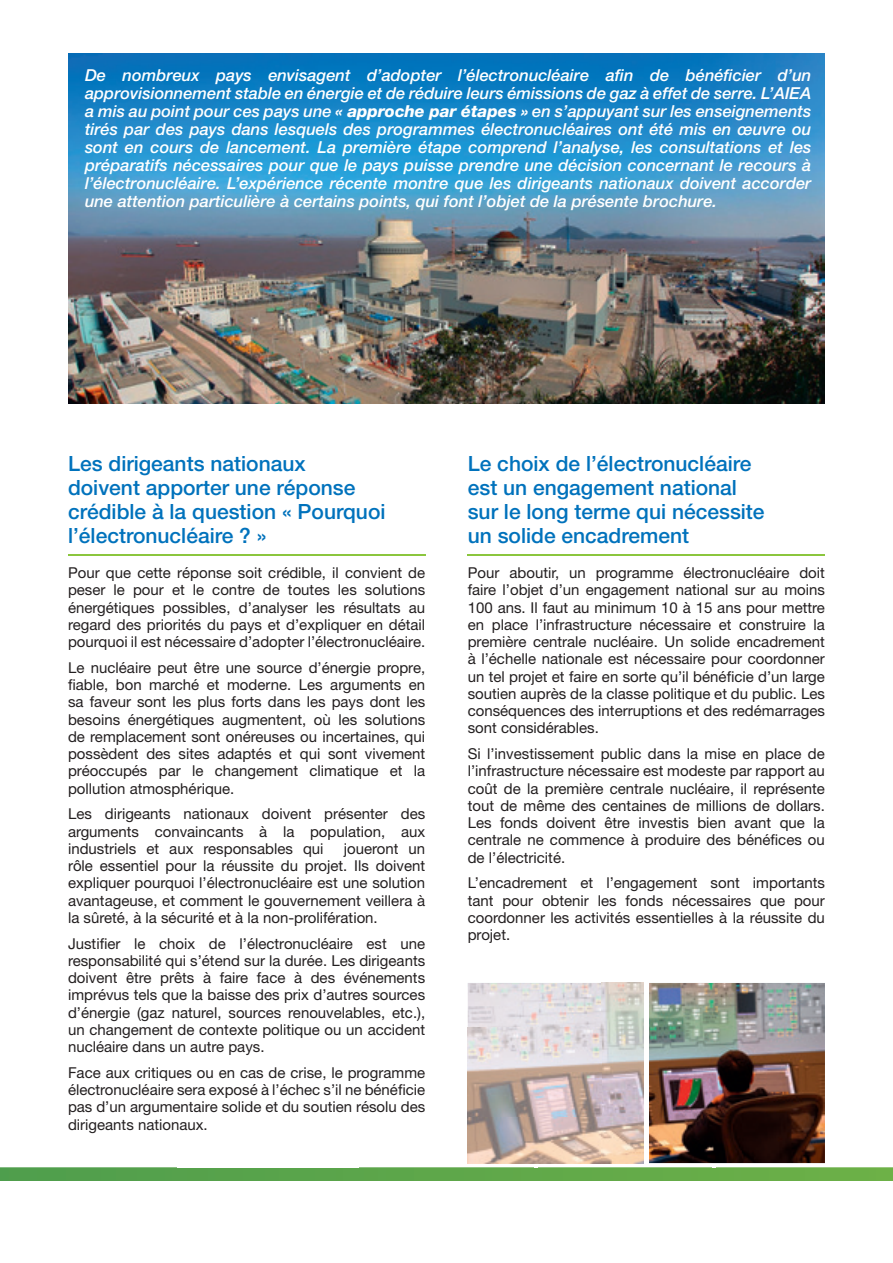
<style>
.page{position:relative;width:893px;height:1263px;background:#fff}
.page>*{position:absolute;margin:0;border:0;box-sizing:border-box;transform-origin:0 0}
.t1{font:500 21px/24px "Helvetica Neue";color:#0072bc}
.t2{font:italic 500 16.5px/18px "Helvetica Neue";color:#fff;text-align:justify}
.t3{font:15px/17.2px "Helvetica Neue";color:#231f20;text-align:justify}
.s1{font-weight:800}
</style>
<div class="page">
<svg style="left:0;top:1167px;width:893px;height:13px;background:#63aa50"></svg>
<img style="left:68px;top:53px;width:757px;height:350px">
<img style="left:467px;top:982px;width:358px;height:182px">
<img style="left:468px;top:983px;width:176px;height:180px">
<hr style="left:68px;top:554px;width:357px;height:2px;background:#8bc63e">
<hr style="left:468px;top:554px;width:357px;height:2px;background:#8bc63e">
<div style="left:644px;top:981px;width:5px;height:183px;background:#fff"></div>
<p class="t2" style="left:85px;top:66px;width:728px">De nombreux pays envisagent d’adopter l’électronucléaire afin de bénéficier d’un approvisionnement stable en énergie et de réduire leurs émissions de gaz à effet de serre. L’AIEA a mis au point pour ces pays une <span class="s1">« approche par étapes »</span> en s’appuyant sur les enseignements tirés par des pays dans lesquels des programmes électronucléaires ont été mis en œuvre ou sont en cours de lancement. La première étape comprend l’analyse, les consultations et les préparatifs nécessaires pour que le pays puisse prendre une décision concernant le recours à l’électronucléaire. L’expérience récente montre que les dirigeants nationaux doivent accorder une attention particulière à certains points, qui font l’objet de la présente brochure.</p>
<h1 class="t1" style="left:68px;top:451px;width:319px">Les dirigeants nationaux<br>doivent apporter une réponse crédible à la question « Pourquoi l’électronucléaire ? »</h1>
<p class="t3" style="left:68px;top:564px;width:359px">Pour que cette réponse soit crédible, il convient de peser le pour et le contre de toutes les solutions énergétiques possibles, d’analyser les résultats au regard des priorités du pays et d’expliquer en détail pourquoi il est nécessaire d’adopter l’électronucléaire.</p>
<p class="t3" style="left:68px;top:659px;width:359px">Le nucléaire peut être une source d’énergie propre, fiable, bon marché et moderne. Les arguments en sa faveur sont les plus forts dans les pays dont les besoins énergétiques augmentent, où les solutions de remplacement sont onéreuses ou incertaines, qui possèdent des sites adaptés et qui sont vivement préoccupés par le changement climatique et la pollution atmosphérique.</p>
<p class="t3" style="left:68px;top:805px;width:359px">Les dirigeants nationaux doivent présenter des arguments convaincants à la population, aux industriels et aux responsables qui</p>
<p class="t3" style="left:68px;top:840px;width:359px;text-indent:276px">joueront un rôle essentiel pour la réussite du projet. Ils doivent expliquer pourquoi l’électronucléaire est une solution avantageuse, et comment le gouvernement veillera à la sûreté, à la sécurité et à la non-prolifération.</p>
<p class="t3" style="left:68px;top:934px;width:359px">Justifier le choix de l’électronucléaire est une responsabilité qui s’étend sur la durée. Les dirigeants doivent être prêts à faire face à des événements imprévus tels que la baisse des prix d’autres sources d’énergie (gaz naturel, sources renouvelables, etc.), un changement de contexte politique ou un accident nucléaire dans un autre pays.</p>
<p class="t3" style="left:68px;top:1064px;width:359px">Face aux critiques ou en cas de crise, le programme électronucléaire sera exposé à l’échec s’il ne bénéficie pas d’un argumentaire solide et du soutien résolu des dirigeants nationaux.</p>
<h1 class="t1" style="left:468px;top:451px;width:298px">Le choix de l’électronucléaire est un engagement national sur le long terme qui nécessite un solide encadrement</h1>
<p class="t3" style="left:468px;top:564px;width:359px">Pour aboutir, un programme électronucléaire doit faire l’objet d’un engagement national sur au moins 100 ans. Il faut au minimum 10 à 15 ans pour mettre en place l’infrastructure nécessaire et construire la première centrale nucléaire. Un solide encadrement à l’échelle nationale est nécessaire pour coordonner un tel projet et faire en sorte qu’il bénéficie d’un large soutien auprès de la classe politique et du public. Les conséquences des interruptions et des redémarrages sont considérables.</p>
<p class="t3" style="left:468px;top:745px;width:359px">Si l’investissement public dans la mise en place de l’infrastructure nécessaire est modeste par rapport au coût de la première centrale nucléaire, il représente tout de même des centaines de millions de dollars.<br>Les fonds doivent être investis bien avant que la centrale ne commence à produire des bénéfices ou de l’électricité.</p>
<p class="t3" style="left:468px;top:874px;width:359px">L’encadrement et l’engagement sont importants tant pour obtenir les fonds nécessaires que pour coordonner les activités essentielles à la réussite du projet.</p>
</div>
